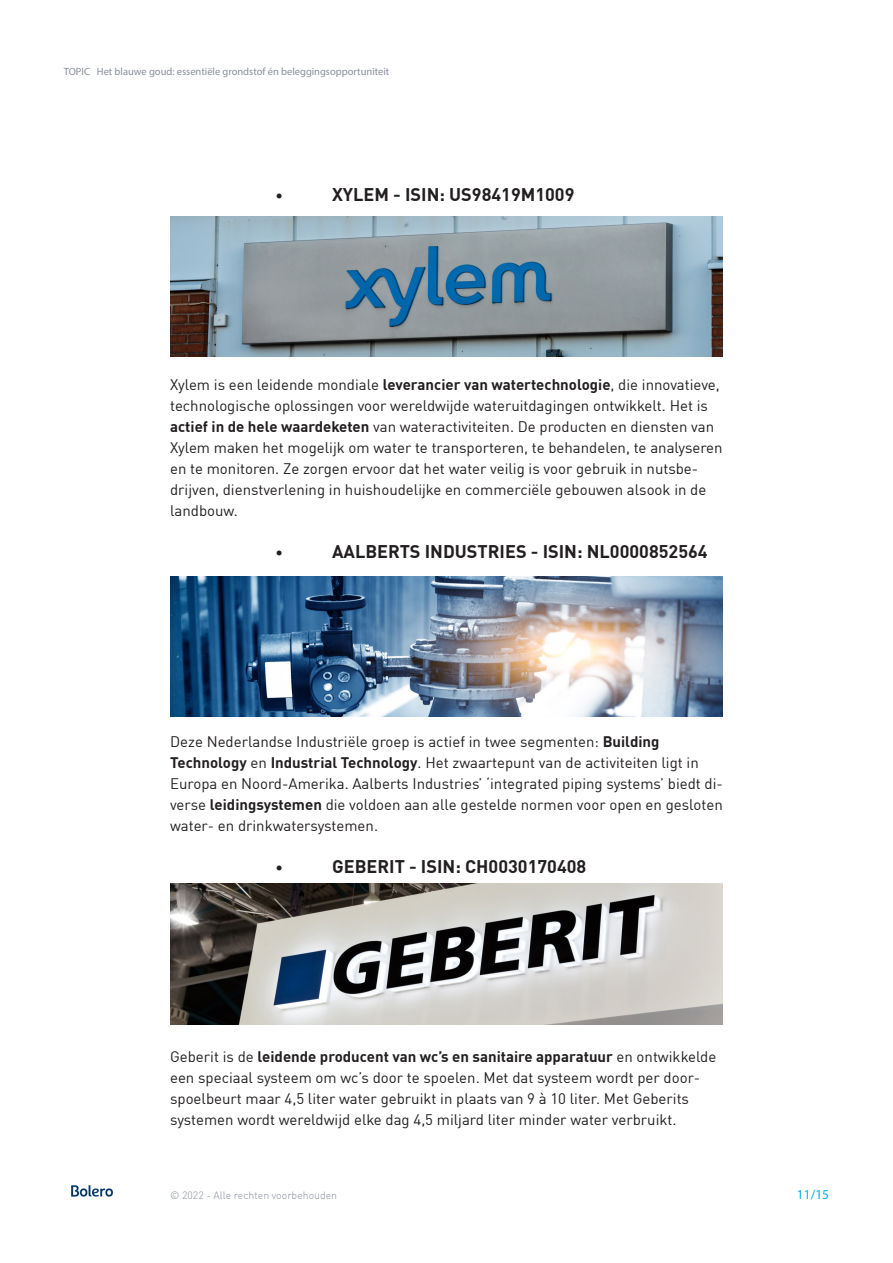
<style>
.page{position:relative;width:893px;height:1263px;background:#fff}
.page>*{position:absolute;margin:0;border:0;box-sizing:border-box;transform-origin:0 0}
.t1{font:700 18px "DIN Offc";color:#231f20}
.Bodytekst-DIN-10pt{font:15px/21px "DIN Offc";color:#231f20}
.t2{font:300 15px "DIN Offc";color:#231f20}
.t3{font:13.5px "Myriad Pro";color:#00aeef}
.t4{font:10.5px "Myriad Pro";color:#8a8f9d}
.t5{font:300 10.5px "DIN Offc";color:#8a8f9d}
.s1{font-weight:700}
</style>
<div class="page">
<img style="left:71px;top:1185px;width:42px;height:12px">
<img style="left:170px;top:216px;width:553px;height:141px">
<img style="left:170px;top:576px;width:553px;height:141px">
<img style="left:170px;top:884px;width:553px;height:140px">
<p class="t4" style="left:64px;top:65px;width:327px">TOPIC Het blauwe goud: essentiële grondstof én beleggingsopportuniteit</p>
<p class="t2" style="left:275px;top:186px;width:10px">•</p>
<p class="t1" style="left:332px;top:183px;width:244px">XYLEM - ISIN: US98419M1009</p>
<p class="Bodytekst-DIN-10pt" style="left:170px;top:374px;width:554px">Xylem is een leidende mondiale <span class="s1">leverancier van watertechnologie</span>, die innovatieve, technologische oplossingen voor wereldwijde wateruitdagingen ontwikkelt. Het is <span class="s1">actief in de hele waardeketen</span> van wateractiviteiten. De producten en diensten van Xylem maken het mogelijk om water te transporteren, te behandelen, te analyseren en te monitoren. Ze zorgen ervoor dat het water veilig is voor gebruik in nutsbe&shy;drijven, dienstverlening in huishoudelijke en commerciële gebouwen alsook in de landbouw.</p>
<p class="t2" style="left:275px;top:543px;width:10px">•</p>
<p class="t1" style="left:332px;top:540px;width:377px">AALBERTS INDUSTRIES - ISIN: NL0000852564</p>
<p class="Bodytekst-DIN-10pt" style="left:170px;top:731px;width:554px">Deze Nederlandse Industriële groep is actief in twee segmenten: <span class="s1">Building Technology</span> en <span class="s1">Industrial Technology</span>. Het zwaartepunt van de activiteiten ligt in Europa en Noord-Amerika. Aalberts Industries’ ‘integrated piping systems’ biedt di&shy;verse <span class="s1">leidingsystemen</span> die voldoen aan alle gestelde normen voor open en gesloten water- en drinkwatersystemen.</p>
<p class="t2" style="left:275px;top:858px;width:10px">•</p>
<p class="t1" style="left:332px;top:855px;width:256px">GEBERIT - ISIN: CH0030170408</p>
<p class="Bodytekst-DIN-10pt" style="left:170px;top:1046px;width:548px">Geberit is de <span class="s1">leidende producent van wc’s en sanitaire apparatuur</span> en ontwikkelde een speciaal systeem om wc’s door te spoelen. Met dat systeem wordt per door&shy;spoelbeurt maar 4,5 liter water gebruikt in plaats van 9 à 10 liter. Met Geberits systemen wordt wereldwijd elke dag 4,5 miljard liter minder water verbruikt.</p>
<p class="t5" style="left:170px;top:1189px;width:169px">© 2022 - Alle rechten voorbehouden</p>
<p class="t3" style="left:797px;top:1186px;width:34px">11/15</p>
</div>
